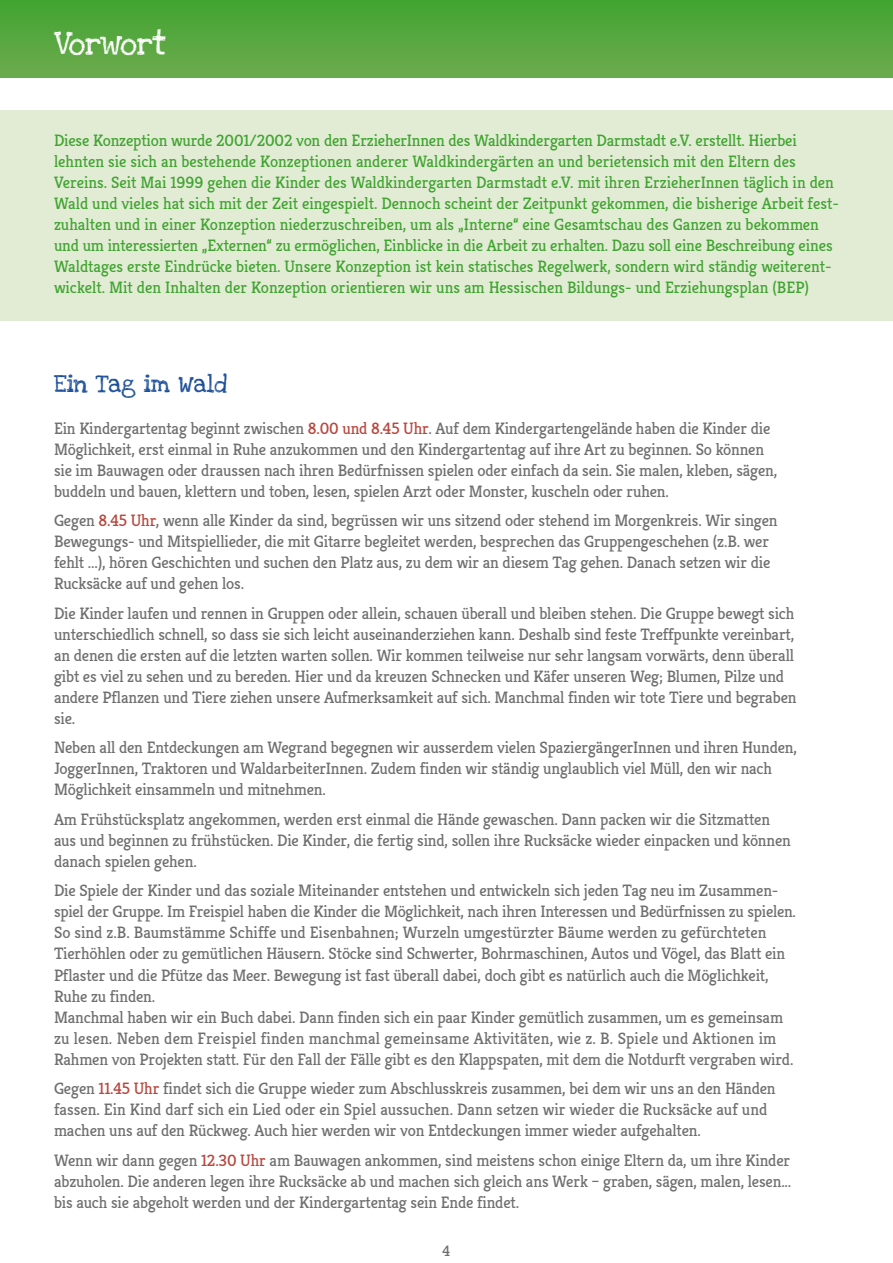
<style>
.page{position:relative;width:893px;height:1263px;background:#fff}
.page>*{position:absolute;margin:0;border:0;box-sizing:border-box;transform-origin:0 0}
.t1{font:24px "Love Ya Like A Sister";letter-spacing:-.04em;color:#fff}
.t2{font:18px "Love Ya Like A Sister";color:#1d4f99}
.t3{font:16.5px/21px "Kreon";letter-spacing:-.01em;color:#706f6f}
.t4{font:16.5px/21px "Kreon";letter-spacing:-.005em;color:#40a430}
.t5{font:15px "Kreon";color:#706f6f}
.s1{color:#b7483f}
</style>
<div class="page">
<div style="left:0;top:111px;width:893px;height:210px;background:#e2ecd5"></div>
<div style="left:1px;top:0;width:892px;height:77px;background:linear-gradient(to bottom,#41a430,#6dab4f)"></div>
<h1 class="t1" style="left:54px;top:23px;width:114px">Vorwort</h1>
<p class="t4" style="left:54px;top:130px;width:786px">Diese Konzeption wurde 2001/2002 von den ErzieherInnen des Waldkindergarten Darmstadt e.V. erstellt. Hierbei lehnten sie sich an bestehende Konzeptionen anderer Waldkindergärten an und berietensich mit den Eltern des Vereins. Seit Mai 1999 gehen die Kinder des Waldkindergarten Darmstadt e.V. mit ihren ErzieherInnen täglich in den Wald und vieles hat sich mit der Zeit eingespielt. Dennoch scheint der Zeitpunkt gekommen, die bisherige Arbeit fest&shy;zuhalten und in einer Konzeption niederzuschreiben, um als „Interne“ eine Gesamtschau des Ganzen zu bekommen und um interessierten „Externen“ zu ermöglichen, Einblicke in die Arbeit zu erhalten. Dazu soll eine Beschreibung eines Waldtages erste Eindrücke bieten. Unsere Konzeption ist kein statisches Regelwerk, sondern wird ständig weiterent&shy;wickelt. Mit den Inhalten der Konzeption orientieren wir uns am Hessischen Bildungs- und Erziehungsplan (BEP)</p>
<p class="t2" style="left:54px;top:369px;width:175px">Ein Tag im Wald</p>
<p class="t3" style="left:54px;top:418px;width:725px">Ein Kindergartentag beginnt zwischen <span class="s1">8.00 und 8.45 Uhr</span>. Auf dem Kindergartengelände haben die Kinder die Möglichkeit, erst einmal in Ruhe anzukommen und den Kindergartentag auf ihre Art zu beginnen. So können sie im Bauwagen oder draussen nach ihren Bedürfnissen spielen oder einfach da sein. Sie malen, kleben, sägen, buddeln und bauen, klettern und toben, lesen, spielen Arzt oder Monster, kuscheln oder ruhen.</p>
<p class="t3" style="left:54px;top:510px;width:725px">Gegen <span class="s1">8.45 Uhr</span>, wenn alle Kinder da sind, begrüssen wir uns sitzend oder stehend im Morgenkreis. Wir singen Bewegungs- und Mitspiellieder, die mit Gitarre begleitet werden, besprechen das Gruppengeschehen (z.B. wer fehlt ...), hören Geschichten und suchen den Platz aus, zu dem wir an diesem Tag gehen. Danach setzen wir die Rucksäcke auf und gehen los.</p>
<p class="t3" style="left:54px;top:603px;width:744px">Die Kinder laufen und rennen in Gruppen oder allein, schauen überall und bleiben stehen. Die Gruppe bewegt sich unterschiedlich schnell, so dass sie sich leicht auseinanderziehen kann. Deshalb sind feste Treffpunkte vereinbart, an denen die ersten auf die letzten warten sollen. Wir kommen teilweise nur sehr langsam vorwärts, denn überall gibt es viel zu sehen und zu bereden. Hier und da kreuzen Schnecken und Käfer unseren Weg; Blumen, Pilze und andere Pflanzen und Tiere ziehen unsere Aufmerksamkeit auf sich. Manchmal finden wir tote Tiere und begraben sie.</p>
<p class="t3" style="left:54px;top:737px;width:744px">Neben all den Entdeckungen am Wegrand begegnen wir ausserdem vielen SpaziergängerInnen und ihren Hunden,<br>JoggerInnen, Traktoren und WaldarbeiterInnen. Zudem finden wir ständig unglaublich viel Müll, den wir nach<br>Möglichkeit einsammeln und mitnehmen.</p>
<p class="t3" style="left:54px;top:809px;width:738px">Am Frühstücksplatz angekommen, werden erst einmal die Hände gewaschen. Dann packen wir die Sitzmatten aus und beginnen zu frühstücken. Die Kinder, die fertig sind, sollen ihre Rucksäcke wieder einpacken und können danach spielen gehen.</p>
<p class="t3" style="left:54px;top:880px;width:744px">Die Spiele der Kinder und das soziale Miteinander entstehen und entwickeln sich jeden Tag neu im Zusammen&shy;spiel der Gruppe. Im Freispiel haben die Kinder die Möglichkeit, nach ihren Interessen und Bedürfnissen zu spielen.<br>So sind z.B. Baumstämme Schiffe und Eisenbahnen; Wurzeln umgestürzter Bäume werden zu gefürchteten Tierhöhlen oder zu gemütlichen Häusern. Stöcke sind Schwerter, Bohrmaschinen, Autos und Vögel, das Blatt ein Pflaster und die Pfütze das Meer. Bewegung ist fast überall dabei, doch gibt es natürlich auch die Möglichkeit, Ruhe zu finden.<br>Manchmal haben wir ein Buch dabei. Dann finden sich ein paar Kinder gemütlich zusammen, um es gemeinsam zu lesen. Neben dem Freispiel finden manchmal gemeinsame Aktivitäten, wie z. B. Spiele und Aktionen im Rahmen von Projekten statt. Für den Fall der Fälle gibt es den Klappspaten, mit dem die Notdurft vergraben wird.</p>
<p class="t3" style="left:54px;top:1078px;width:723px">Gegen <span class="s1">11.45 Uhr</span> findet sich die Gruppe wieder zum Abschlusskreis zusammen, bei dem wir uns an den Händen fassen. Ein Kind darf sich ein Lied oder ein Spiel aussuchen. Dann setzen wir wieder die Rucksäcke auf und machen uns auf den Rückweg. Auch hier werden wir von Entdeckungen immer wieder aufgehalten.</p>
<p class="t3" style="left:54px;top:1149px;width:739px;text-align:justify">Wenn wir dann gegen <span class="s1">12.30 Uhr</span> am Bauwagen ankommen, sind meistens schon einige Eltern da, um ihre Kinder abzuholen. Die anderen legen ihre Rucksäcke ab und machen sich gleich ans Werk – graben, sägen, malen, lesen... bis auch sie abgeholt werden und der Kindergartentag sein Ende findet.</p>
<p class="t5" style="left:443px;top:1242px;width:9px">4</p>
</div>
